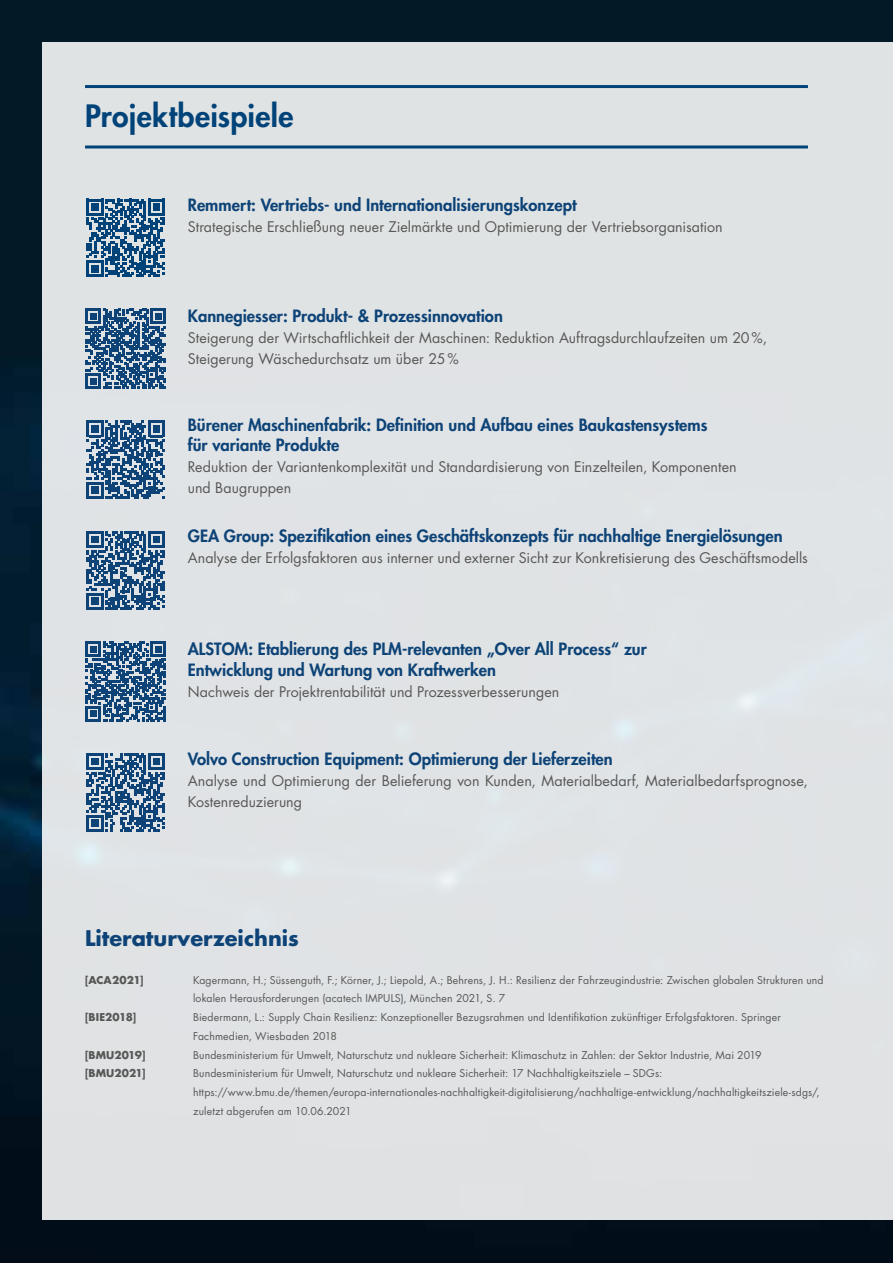
<style>
.page{position:relative;width:893px;height:1263px;background:#fff}
.page>*{position:absolute;margin:0;border:0;box-sizing:border-box;transform-origin:0 0}
.t1{font:800 30px "Futura Std";letter-spacing:.01em;color:#004379}
.t2{font:700 21px "Futura Std";color:#0d4377}
.t3{font:800 16.5px/19.8px "Futura Std";color:#0d4377}
.t4{font:14.25px/21px "Futura Std";letter-spacing:.005em;color:#575756}
.t5{font:10.5px/18.8px "Futura Std";letter-spacing:.015em;color:#575756}
.t6{font:700 10.5px "Futura Std";letter-spacing:.005em;color:#575756}
</style>
<div class="page">
<img style="left:0;top:0;width:893px;height:1263px">
<div style="left:43px;top:43px;width:850px;height:1177px;background:#e0e3e4"></div>
<hr style="left:85px;top:85px;width:723px;height:3px;background:#004379">
<hr style="left:85px;top:145px;width:723px;height:3px;background:#004379">
<svg style="left:87px;top:199px;width:78px;height:78px"></svg>
<svg style="left:86px;top:309px;width:80px;height:80px"></svg>
<svg style="left:87px;top:421px;width:78px;height:78px"></svg>
<svg style="left:87px;top:531px;width:78px;height:79px"></svg>
<svg style="left:86px;top:641px;width:80px;height:80px"></svg>
<svg style="left:87px;top:753px;width:78px;height:78px"></svg>
<h1 class="t1" style="left:85px;top:97px;width:210px">Projektbeispiele</h1>
<h3 class="t3" style="left:188px;top:195px;width:390px">Remmert: Vertriebs- und Internationalisierungskonzept</h3>
<h3 class="t4" style="left:188px;top:216px;width:536px">Strategische Erschließung neuer Zielmärkte und Optimierung der Vertriebsorganisation</h3>
<h3 class="t3" style="left:188px;top:306px;width:317px">Kannegiesser: Produkt- &amp; Prozessinnovation</h3>
<h3 class="t4" style="left:188px;top:328px;width:581px">Steigerung der Wirtschaftlichkeit der Maschinen: Reduktion Auftragsdurchlaufzeiten um 20%,<br>Steigerung Wäschedurchsatz um über 25%</h3>
<h3 class="t3" style="left:188px;top:415px;width:521px">Bürener Maschinenfabrik: Definition und Aufbau eines Baukastensystems für variante Produkte</h3>
<h3 class="t4" style="left:188px;top:456px;width:550px">Reduktion der Variantenkomplexität und Standardisierung von Einzelteilen, Komponenten und Baugruppen</h3>
<h3 class="t3" style="left:188px;top:526px;width:596px">GEA Group: Spezifikation eines Geschäftskonzepts für nachhaltige Energielösungen</h3>
<h3 class="t4" style="left:188px;top:547px;width:622px">Analyse der Erfolgsfaktoren aus interner und externer Sicht zur Konkretisierung des Geschäftsmodells</h3>
<h3 class="t3" style="left:188px;top:638px;width:460px;line-height:21px">ALSTOM: Etablierung des PLM-relevanten „Over All Process“ zur<br>Entwicklung und Wartung von Kraftwerken</h3>
<h3 class="t4" style="left:188px;top:681px;width:373px">Nachweis der Projektrentabilität und Prozessverbesserungen</h3>
<h3 class="t3" style="left:188px;top:749px;width:426px">Volvo Construction Equipment: Optimierung der Lieferzeiten</h3>
<h3 class="t4" style="left:188px;top:770px;width:622px">Analyse und Optimierung der Belieferung von Kunden, Materialbedarf, Materialbedarfsprognose,<br>Kostenreduzierung</h3>
<h2 class="t2" style="left:85px;top:924px;width:215px">Literaturverzeichnis</h2>
<p class="t6" style="left:85px;top:973px;width:60px">[ACA2021]</p>
<p class="t5" style="left:193px;top:970px;width:632px">Kagermann, H.; Süssenguth, F.; Körner, J.; Liepold, A.; Behrens, J. H.: Resilienz der Fahrzeugindustrie: Zwischen globalen Strukturen und lokalen Herausforderungen (acatech IMPULS), München 2021, S. 7</p>
<p class="t6" style="left:85px;top:1010px;width:53px">[BIE2018]</p>
<p class="t5" style="left:193px;top:1008px;width:589px">Biedermann, L.: Supply Chain Resilienz: Konzeptioneller Bezugsrahmen und Identifikation zukünftiger Erfolgsfaktoren. Springer<br>Fachmedien, Wiesbaden 2018</p>
<p class="t6" style="left:85px;top:1048px;width:62px">[BMU2019]</p>
<p class="t5" style="left:193px;top:1045px;width:570px">Bundesministerium für Umwelt, Naturschutz und nukleare Sicherheit: Klimaschutz in Zahlen: der Sektor Industrie, Mai 2019</p>
<p class="t6" style="left:85px;top:1066px;width:62px">[BMU2021]</p>
<p class="t5" style="left:193px;top:1064px;width:628px">Bundesministerium für Umwelt, Naturschutz und nukleare Sicherheit: 17 Nachhaltigkeitsziele – SDGs: https://www.bmu.de/themen/europa-internationales-nachhaltigkeit-digitalisierung/nachhaltige-entwicklung/nachhaltigkeitsziele-sdgs/, zuletzt abgerufen am 10.06.2021</p>
</div>
